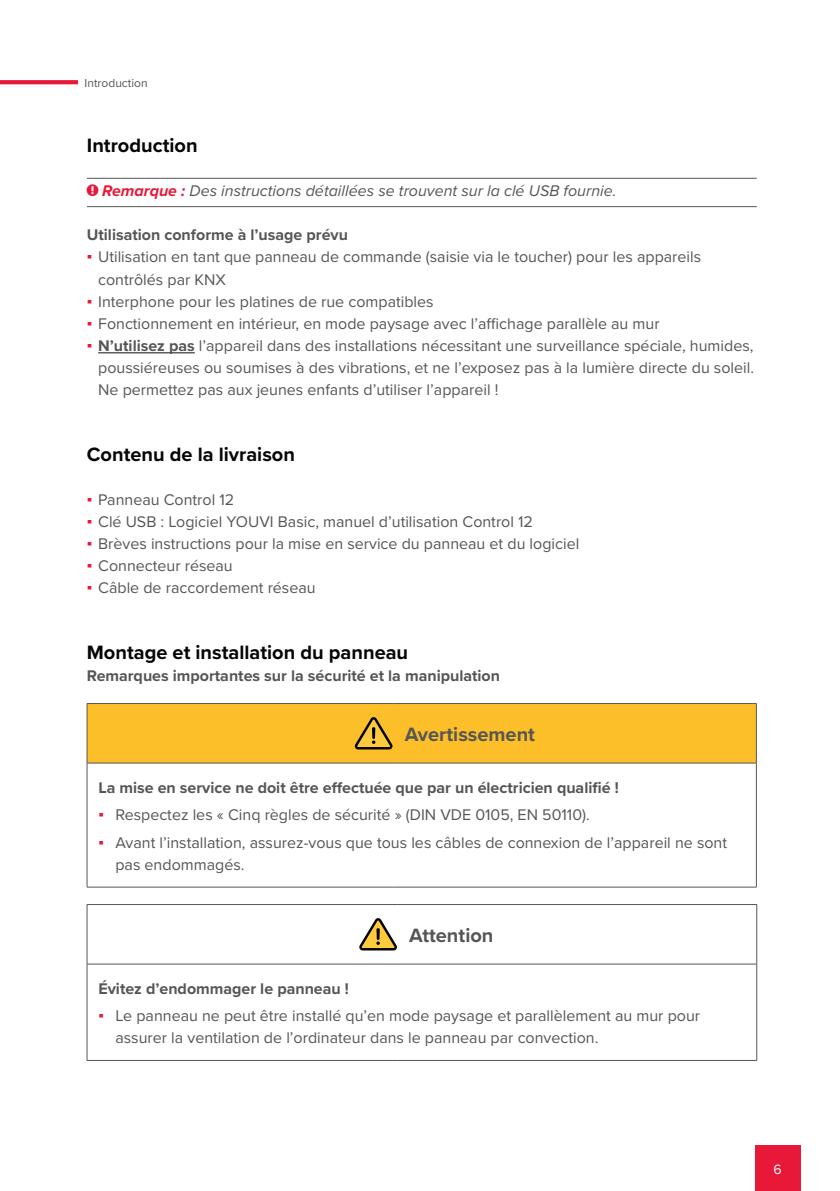
<style>
.page{position:relative;width:840px;height:1191px;background:#fff}
.page>*{position:absolute;margin:0;border:0;box-sizing:border-box;transform-origin:0 0}
.Überschrift_Ebene_1__95__Schwarz{font:700 20px "Proxima Nova";color:#050505}
.Achtung_Warnung{font:700 20px "Proxima Nova";color:#565655}
.t1{font:16px/22px "Proxima Nova";color:#565655}
.Überschrift_Ebene_2__80___Schwarz__Waru_{font:700 16px "Proxima Nova";color:#565655}
.Überschrift_Ebene_2___80___Schwarz{font:700 16px "Proxima Nova";color:#565655}
.t2{font:italic 16px "Proxima Nova";color:#565655}
.t3{font:14px "Proxima Nova";color:#fff}
.t4{font:12px "Proxima Nova";color:#565655}
.s1{font-weight:700;color:#e81839}
.s2{font-family:"Verdana";color:#e81839}
.s3{font-weight:700}
</style>
<div class="page">
<div style="left:754px;top:1145px;width:45px;height:46px;background:#e81839"></div>
<svg style="left:0;top:80px;width:78px;height:4px"></svg>
<hr style="left:87px;top:178px;width:669px;height:1px;background:#565655">
<hr style="left:87px;top:206px;width:669px;height:1px;background:#565655">
<hr style="left:98px;top:352px;width:97px;height:1px;background:#565655">
<div style="left:88px;top:704px;width:667px;height:58px;background:#fcbf29"></div>
<hr style="left:87px;top:703px;width:306px;height:1px;background:#565655">
<hr style="left:87px;top:703px;width:1px;height:60px;background:#565655">
<hr style="left:393px;top:703px;width:363px;height:1px;background:#565655">
<hr style="left:755px;top:703px;width:1px;height:60px;background:#565655">
<hr style="left:87px;top:762px;width:306px;height:1px;background:#565655">
<hr style="left:393px;top:762px;width:363px;height:1px;background:#565655">
<hr style="left:87px;top:763px;width:1px;height:124px;background:#565655">
<hr style="left:755px;top:763px;width:1px;height:124px;background:#565655">
<hr style="left:87px;top:886px;width:306px;height:1px;background:#565655">
<hr style="left:393px;top:886px;width:363px;height:1px;background:#565655">
<svg style="left:354px;top:716px;width:38px;height:33px"></svg>
<hr style="left:87px;top:964px;width:1px;height:96px;background:#565655">
<hr style="left:756px;top:964px;width:1px;height:96px;background:#565655">
<hr style="left:87px;top:1060px;width:310px;height:1px;background:#565655">
<hr style="left:397px;top:1060px;width:359px;height:1px;background:#565655">
<hr style="left:87px;top:904px;width:310px;height:1px;background:#565655">
<hr style="left:87px;top:904px;width:1px;height:60px;background:#565655">
<hr style="left:397px;top:904px;width:359px;height:1px;background:#565655">
<hr style="left:756px;top:904px;width:1px;height:60px;background:#565655">
<hr style="left:87px;top:963px;width:310px;height:1px;background:#565655">
<hr style="left:397px;top:963px;width:359px;height:1px;background:#565655">
<svg style="left:359px;top:918px;width:38px;height:32px"></svg>
<p class="t4" style="left:84px;top:74px;width:64px">Introduction</p>
<p class="Überschrift_Ebene_1__95__Schwarz" style="left:87px;top:131px;width:112px">Introduction</p>
<p class="t2" style="left:102px;top:179px;width:515px"><span class="s1">Remarque :</span> Des instructions détaillées se trouvent sur la clé USB fournie.</p>
<p class="Überschrift_Ebene_2___80___Schwarz" style="left:87px;top:223px;width:262px">Utilisation conforme à l’usage prévu</p>
<p class="t1" style="left:98px;top:245px;width:604px;text-indent:-11px"><span class="s2">▪</span> Utilisation en tant que panneau de commande (saisie via le toucher) pour les appareils contrôlés par KNX</p>
<p class="t1" style="left:87px;top:289px;width:348px"><span class="s2">▪</span> Interphone pour les platines de rue compatibles</p>
<p class="t1" style="left:87px;top:311px;width:574px"><span class="s2">▪</span> Fonctionnement en intérieur, en mode paysage avec l’affichage parallèle au mur</p>
<p class="t1" style="left:98px;top:333px;width:657px;text-align:justify;text-indent:-11px"><span class="s2">▪</span> <span class="s3">N’utilisez pas</span> l’appareil dans des installations nécessitant une surveillance spéciale, humides, poussiéreuses ou soumises à des vibrations, et ne l’exposez pas à la lumière directe du soleil.<br>Ne permettez pas aux jeunes enfants d’utiliser l’appareil !</p>
<p class="Überschrift_Ebene_1__95__Schwarz" style="left:87px;top:439px;width:209px">Contenu de la livraison</p>
<p class="t1" style="left:87px;top:487px;width:149px"><span class="s2">▪</span> Panneau Control 12</p>
<p class="t1" style="left:87px;top:509px;width:447px"><span class="s2">▪</span> Clé USB : Logiciel YOUVI Basic, manuel d’utilisation Control 12</p>
<p class="t1" style="left:87px;top:531px;width:493px"><span class="s2">▪</span> Brèves instructions pour la mise en service du panneau et du logiciel</p>
<p class="t1" style="left:87px;top:553px;width:147px"><span class="s2">▪</span> Connecteur réseau</p>
<p class="t1" style="left:87px;top:575px;width:230px"><span class="s2">▪</span> Câble de raccordement réseau</p>
<p class="Überschrift_Ebene_1__95__Schwarz" style="left:87px;top:637px;width:323px">Montage et installation du panneau</p>
<p class="Überschrift_Ebene_2___80___Schwarz" style="left:87px;top:663px;width:414px">Remarques importantes sur la sécurité et la manipulation</p>
<p class="Achtung_Warnung" style="left:404px;top:719px;width:132px">Avertissement</p>
<p class="Überschrift_Ebene_2__80___Schwarz__Waru_" style="left:98px;top:775px;width:521px">La mise en service ne doit être effectuée que par un électricien qualifié !</p>
<p class="t1" style="left:98px;top:803px;width:492px"><span class="s2">▪</span> Respectez les « Cinq règles de sécurité » (DIN VDE 0105, EN 50110).</p>
<p class="t1" style="left:115px;top:831px;width:613px;text-indent:-17px"><span class="s2">▪</span> Avant l’installation, assurez-vous que tous les câbles de connexion de l’appareil ne sont pas endommagés.</p>
<p class="Achtung_Warnung" style="left:409px;top:920px;width:86px">Attention</p>
<p class="Überschrift_Ebene_2__80___Schwarz__Waru_" style="left:98px;top:976px;width:252px">Évitez d’endommager le panneau !</p>
<p class="t1" style="left:115px;top:1004px;width:586px;text-indent:-17px"><span class="s2">▪</span> Le panneau ne peut être installé qu’en mode paysage et parallèlement au mur pour assurer la ventilation de l’ordinateur dans le panneau par convection.</p>
<p class="t3" style="left:773px;top:1159px;width:10px">6</p>
</div>
